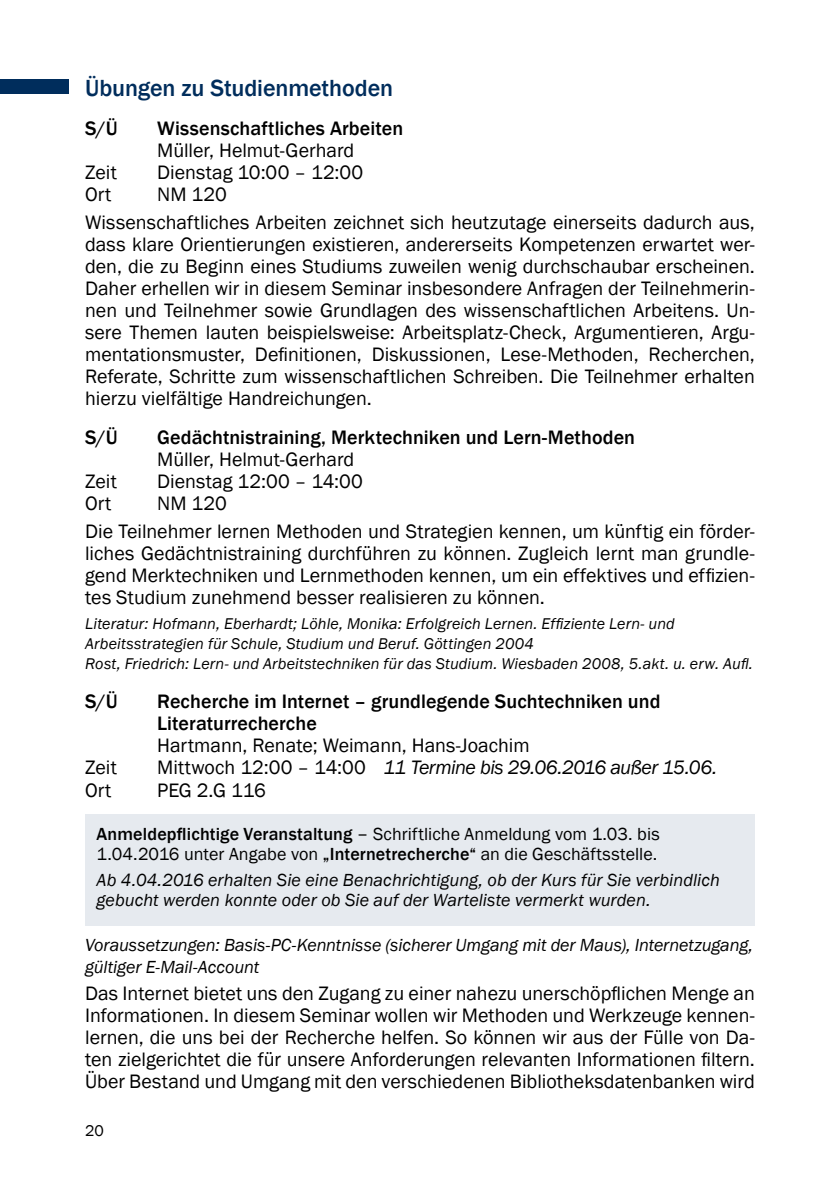
<style>
.page{position:relative;width:840px;height:1191px;background:#fff}
.page>*{position:absolute;margin:0;border:0;box-sizing:border-box;transform-origin:0 0}
.t1{font:500 24px "Franklin Gothic";letter-spacing:-.005em;color:#002d5c}
.t2{font:20px/22px "Franklin Gothic";color:#000;text-align:justify}
.t3{font:500 20px/22px "Franklin Gothic";letter-spacing:.005em;color:#000}
.t4{font:italic 20px "Franklin Gothic";letter-spacing:-.025em;color:#000}
.t5{font:italic 18px/20px "Franklin Gothic";color:#000}
.t6{font:18px/20px "Franklin Gothic";letter-spacing:.005em;color:#000}
.t7{font:italic 16px/20px "Franklin Gothic";letter-spacing:.01em;color:#000}
.t8{font:16px "Franklin Gothic";color:#000}
.s1{font-style:normal}
.s2{font-weight:500}
.s3{font-size:20px}
</style>
<div class="page">
<div style="left:85px;top:814px;width:669px;height:112px;background:#e6eaef"></div>
<div style="left:0;top:79px;width:68px;height:15px;background:#002d5c"></div>
<p class="t1" style="left:85px;top:73px;width:309px">Übungen zu Studienmethoden</p>
<p class="t3" style="left:85px;top:118px;width:34px">S/Ü</p>
<p class="t3" style="left:157px;top:118px;width:247px">Wissenschaftliches Arbeiten</p>
<p class="t2" style="left:157px;top:140px;width:198px">Müller, Helmut-Gerhard</p>
<p class="t2" style="left:85px;top:162px;width:33px">Zeit</p>
<p class="t2" style="left:157px;top:162px;width:207px">Dienstag 10:00 – 12:00</p>
<p class="t2" style="left:85px;top:184px;width:28px">Ort</p>
<p class="t2" style="left:85px;top:181px;width:670px;line-height:27.6px;text-indent:72px">NM 120<br>Wissenschaftliches Arbeiten zeichnet sich heutzutage einerseits dadurch aus,</p>
<p class="t2" style="left:85px;top:234px;width:671px">dass klare Orientierungen existieren, andererseits Kompetenzen erwartet wer&shy;den, die zu Beginn eines Studiums zuweilen wenig durchschaubar erscheinen.<br>Daher erhellen wir in diesem Seminar insbesondere Anfragen der Teilnehmerin&shy;nen und Teilnehmer sowie Grundlagen des wissenschaftlichen Arbeitens. Un&shy;sere Themen lauten beispielsweise: Arbeitsplatz-Check, Argumentieren, Argu&shy;mentationsmuster, Definitionen, Diskussionen, Lese-Methoden, Recherchen, Referate, Schritte zum wissenschaftlichen Schreiben. Die Teilnehmer erhalten hierzu vielfältige Handreichungen.</p>
<p class="t3" style="left:85px;top:426px;width:34px">S/Ü</p>
<p class="t3" style="left:157px;top:426px;width:479px">Gedächtnistraining, Merktechniken und Lern-Methoden</p>
<p class="t2" style="left:157px;top:449px;width:198px">Müller, Helmut-Gerhard</p>
<p class="t2" style="left:85px;top:471px;width:33px">Zeit</p>
<p class="t2" style="left:157px;top:471px;width:207px">Dienstag 12:00 – 14:00</p>
<p class="t2" style="left:85px;top:493px;width:28px">Ort</p>
<p class="t2" style="left:85px;top:490px;width:670px;line-height:27.6px;text-indent:72px">NM 120<br>Die Teilnehmer lernen Methoden und Strategien kennen, um künftig ein förder-</p>
<p class="t2" style="left:85px;top:542px;width:670px">liches Gedächtnistraining durchführen zu können. Zugleich lernt man grundle&shy;gend Merktechniken und Lernmethoden kennen, um ein effektives und effizien&shy;tes Studium zunehmend besser realisieren zu können.</p>
<p class="t7" style="left:85px;top:614px;width:668px">Literatur: Hofmann, Eberhardt; Löhle, Monika: Erfolgreich Lernen. Effiziente Lern- und<br>Arbeitsstrategien für Schule, Studium und Beruf. Göttingen 2004<br>Rost, Friedrich: Lern- und Arbeitstechniken für das Studium. Wiesbaden 2008, 5.akt. u. erw. Aufl.</p>
<p class="t3" style="left:85px;top:691px;width:34px">S/Ü</p>
<p class="t3" style="left:157px;top:691px;width:504px">Recherche im Internet – grundlegende Suchtechniken und<br>Literaturrecherche</p>
<p class="t2" style="left:157px;top:735px;width:374px">Hartmann, Renate; Weimann, Hans-Joachim</p>
<p class="t2" style="left:85px;top:757px;width:33px">Zeit</p>
<p class="t4" style="left:157px;top:755px;width:561px"><span class="s1">Mittwoch 12:00 – 14:00</span> 11 Termine bis 29.06.2016 außer 15.06.</p>
<p class="t2" style="left:85px;top:779px;width:28px">Ort</p>
<p class="t2" style="left:157px;top:779px;width:110px">PEG 2.G 116</p>
<p class="t6" style="left:96px;top:824px;width:564px"><span class="s2">Anmeldepflichtige Veranstaltung</span> <span class="s3">–</span> Schriftliche Anmeldung vom 1.03. bis<br>1.04.2016 unter Angabe von <span class="s2">„Internetrecherche“</span> an die Geschäftsstelle.</p>
<p class="t5" style="left:96px;top:870px;width:624px">Ab 4.04.2016 erhalten Sie eine Benachrichtigung, ob der Kurs für Sie verbindlich gebucht werden konnte oder ob Sie auf der Warteliste vermerkt wurden.</p>
<p class="t5" style="left:85px;top:934px;width:669px;line-height:22px">Voraussetzungen: Basis-PC-Kenntnisse (sicherer Umgang mit der Maus), Internetzugang, gültiger E-Mail-Account</p>
<p class="t2" style="left:85px;top:983px;width:671px">Das Internet bietet uns den Zugang zu einer nahezu unerschöpflichen Menge an Informationen. In diesem Seminar wollen wir Methoden und Werkzeuge kennen&shy;lernen, die uns bei der Recherche helfen. So können wir aus der Fülle von Da&shy;ten zielgerichtet die für unsere Anforderungen relevanten Informationen filtern.<br>Über Bestand und Umgang mit den verschiedenen Bibliotheksdatenbanken wird</p>
<p class="t8" style="left:85px;top:1121px;width:20px">20</p>
</div>
